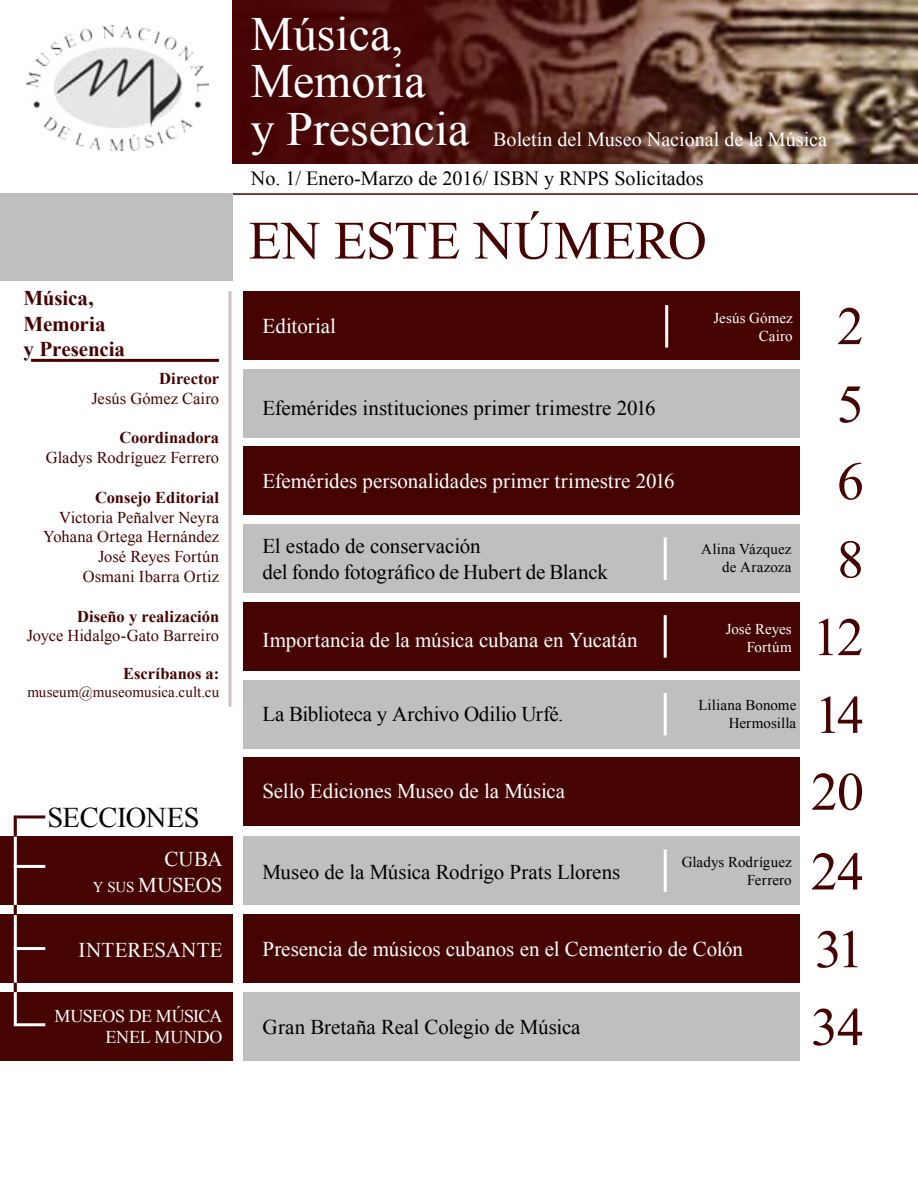
<style>
.page{position:relative;width:918px;height:1188px;background:#fff}
.page>*{position:absolute;margin:0;border:0;box-sizing:border-box;transform-origin:0 0}
.t1{font:54px/77.7px "Times New Roman";letter-spacing:-.015em;color:#450402;text-align:center}
.t2{font:47.7px/47.7px "Times New Roman";color:#fff}
.t3{font:28.5px "Times New Roman";letter-spacing:-.01em;color:#000}
.t4{font:21px/25.2px "Times New Roman";letter-spacing:-.005em;color:#000}
.t5{font:21px/25.2px "Times New Roman";letter-spacing:-.005em;color:#fff;text-align:right}
.t6{font:700 21px/25.2px "Times New Roman";letter-spacing:-.005em;color:#450402}
.t7{font:20.1px "Times New Roman";color:#000}
.t8{font:20.1px "Times New Roman";color:#fff}
.t9{font:18px/21.6px "Times New Roman";letter-spacing:-.025em;color:#fff;text-align:right}
.t10{font:16.5px/19.8px "Times New Roman";color:#450402;text-align:right}
.t11{font:700 16.5px "Times New Roman";color:#450402}
.t12{font:15px/18px "Times New Roman";letter-spacing:.005em;color:#000;text-align:right}
.t13{font:15px/18px "Times New Roman";letter-spacing:.005em;color:#fff;text-align:right}
.t14{font:15px "Times New Roman";letter-spacing:.005em;color:#450402}
.s1{font-size:15px}
</style>
<div class="page">
<img style="left:232px;top:0;width:686px;height:164px">
<img style="left:26px;top:26px;width:183px;height:124px">
<hr style="left:232px;top:193px;width:686px;height:2px;background:#460201">
<div style="left:0;top:193px;width:233px;height:88px;background:#bfbfbf"></div>
<div style="left:243px;top:291px;width:556px;height:69px;background:#450402"></div>
<div style="left:243px;top:369px;width:556px;height:68px;background:#bfbfbf"></div>
<div style="left:243px;top:447px;width:556px;height:68px;background:#450402"></div>
<div style="left:243px;top:525px;width:556px;height:68px;background:#bfbfbf"></div>
<div style="left:243px;top:602px;width:556px;height:69px;background:#450402"></div>
<div style="left:243px;top:680px;width:556px;height:68px;background:#bfbfbf"></div>
<div style="left:243px;top:837px;width:556px;height:68px;background:#bfbfbf"></div>
<div style="left:243px;top:914px;width:556px;height:69px;background:#450402"></div>
<div style="left:243px;top:992px;width:556px;height:68px;background:#bfbfbf"></div>
<div style="left:243px;top:757px;width:556px;height:68px;background:#450402"></div>
<hr style="left:229px;top:291px;width:3px;height:416px;background:#d1c0c0">
<hr style="left:665px;top:305px;width:3px;height:43px;background:#fff">
<hr style="left:664px;top:537px;width:3px;height:43px;background:#fff">
<hr style="left:664px;top:615px;width:3px;height:43px;background:#fff">
<hr style="left:664px;top:850px;width:3px;height:42px;background:#fff">
<hr style="left:664px;top:693px;width:3px;height:42px;background:#fff">
<hr style="left:31px;top:359px;width:188px;height:3px;background:#460201">
<div style="left:0;top:837px;width:233px;height:68px;background:#450402"></div>
<div style="left:0;top:914px;width:233px;height:69px;background:#450402"></div>
<div style="left:0;top:992px;width:233px;height:68px;background:#450402"></div>
<hr style="left:14px;top:815px;width:31px;height:3px;background:#450402">
<hr style="left:14px;top:1023px;width:31px;height:3px;background:#fff">
<hr style="left:14px;top:947px;width:31px;height:3px;background:#fff">
<hr style="left:14px;top:865px;width:31px;height:3px;background:#fff">
<hr style="left:14px;top:817px;width:3px;height:208px;background:#fff">
<hr style="left:14px;top:817px;width:3px;height:20px;background:#450402">
<svg style="left:14px;top:905px;width:3px;height:10px"></svg>
<svg style="left:14px;top:983px;width:3px;height:9px"></svg>
<p class="t6" style="left:24px;top:285px;width:103px">Música,<br>Memoria<br>y Presencia</p>
<p class="t11" style="left:159px;top:367px;width:62px">Director</p>
<p class="t10" style="left:91px;top:388px;width:129px">Jesús Gómez Cairo</p>
<p class="t11" style="left:119px;top:427px;width:101px">Coordinadora</p>
<p class="t10" style="left:46px;top:448px;width:175px">Gladys Rodríguez Ferrero</p>
<p class="t11" style="left:95px;top:486px;width:126px">Consejo Editorial</p>
<p class="t10" style="left:43px;top:507px;width:178px">Victoria Peñalver Neyra<br>Yohana Ortega Hernández<br>José Reyes Fortún<br>Osmani Ibarra Ortiz</p>
<p class="t11" style="left:77px;top:605px;width:144px">Diseño y realización</p>
<p class="t10" style="left:27px;top:626px;width:194px">Joyce Hidalgo-Gato Barreiro</p>
<p class="t11" style="left:123px;top:662px;width:98px">Escríbanos a:</p>
<p class="t14" style="left:27px;top:682px;width:193px">museum@museomusica.cult.cu</p>
<h3 class="t3" style="left:47px;top:798px;width:154px">SECCIONES</h3>
<p class="t5" style="left:93px;top:846px;width:131px">CUBA<br><span class="s1">Y SUS</span> MUSEOS</p>
<p class="t5" style="left:79px;top:937px;width:146px">INTERESANTE</p>
<p class="t9" style="left:55px;top:1004px;width:170px">MUSEOS DE MÚSICA<br>ENEL MUNDO</p>
<h2 class="t2" style="left:251px;top:9px;width:220px">Música,<br>Memoria<br>y Presencia</h2>
<p class="t7" style="left:251px;top:165px;width:454px">No. 1/ Enero-Marzo de 2016/ ISBN y RNPS Solicitados</p>
<p class="t8" style="left:493px;top:125px;width:335px">Boletín del Museo Nacional de la Música</p>
<h1 class="t1" style="left:249px;top:201px;width:460px">EN ESTE NÚMERO</h1>
<p class="t5" style="left:262px;top:313px;width:75px">Editorial</p>
<p class="t4" style="left:262px;top:395px;width:395px">Efemérides instituciones primer trimestre 2016</p>
<p class="t5" style="left:262px;top:468px;width:414px">Efemérides personalidades primer trimestre 2016</p>
<p class="t4" style="left:262px;top:533px;width:347px">El estado de conservación<br>del fondo fotográfico de Hubert de Blanck</p>
<p class="t5" style="left:262px;top:627px;width:377px">Importancia de la música cubana en Yucatán</p>
<p class="t4" style="left:262px;top:701px;width:303px">La Biblioteca y Archivo Odilio Urfé.</p>
<p class="t5" style="left:262px;top:778px;width:304px">Sello Ediciones Museo de la Música</p>
<p class="t13" style="left:714px;top:308px;width:81px">Jesús Gómez<br>Cairo</p>
<p class="t12" style="left:701px;top:539px;width:92px">Alina Vázquez de Arazoza</p>
<p class="t13" style="left:726px;top:619px;width:68px">José Reyes<br>Fortúm</p>
<p class="t12" style="left:699px;top:696px;width:99px">Liliana Bonome<br>Hermosilla</p>
<h1 class="t1" style="left:812px;top:286px;width:53px">2<br>5<br>6<br>8<br>12<br>14</h1>
<h1 class="t1" style="left:811px;top:752px;width:55px">20</h1>
<p class="t4" style="left:262px;top:859px;width:360px">Museo de la Música Rodrigo Prats Llorens</p>
<p class="t12" style="left:682px;top:853px;width:112px">Gladys Rodríguez<br>Ferrero</p>
<p class="t5" style="left:262px;top:936px;width:482px">Presencia de músicos cubanos en el Cementerio de Colón</p>
<p class="t4" style="left:262px;top:1014px;width:320px">Gran Bretaña Real Colegio de Música</p>
<h1 class="t1" style="left:811px;top:832px;width:55px;text-align:justify">24<br>31<br>34</h1>
</div>
